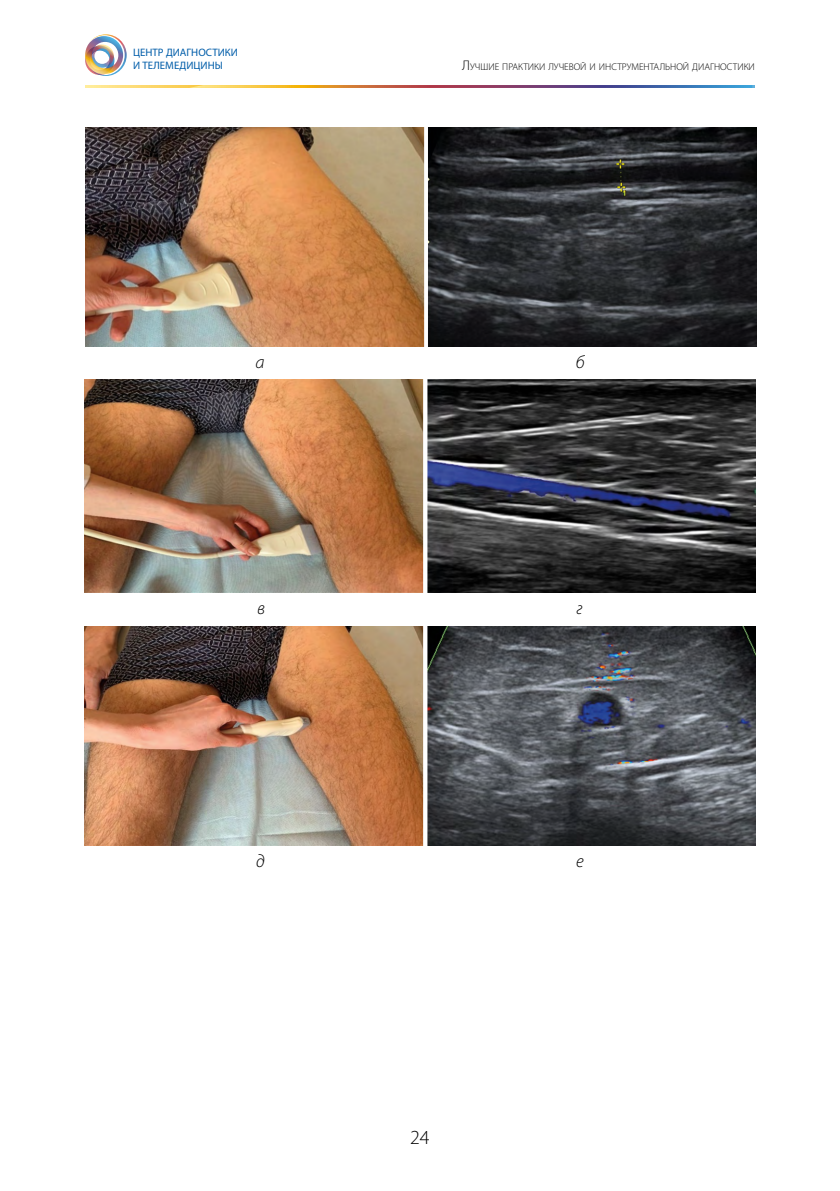
<style>
.page{position:relative;width:840px;height:1191px;background:#fff}
.page>*{position:absolute;margin:0;border:0;box-sizing:border-box;transform-origin:0 0}
.t1{font:300 20px "Myriad Pro";color:#000}
.t2{font:italic 300 18px "Myriad Pro";color:#000}
.t3{font:10.8px/13.2px "Myriad Pro";color:#005da9}
.t4{font:300 9.8px "Myriad Pro";color:#000}
.s1{font-size:14px}
</style>
<div class="page">
<img style="left:85px;top:34px;width:42px;height:42px">
<svg style="left:85px;top:85px;width:669px;height:3px"></svg>
<svg style="left:189px;top:85px;width:562px;height:3px;background:#99746b"></svg>
<img style="left:85px;top:128px;width:671px;height:218px">
<img style="left:84px;top:380px;width:671px;height:212px">
<img style="left:84px;top:627px;width:671px;height:218px">
<p class="t3" style="left:133px;top:46px;width:106px">ЦЕНТР ДИАГНОСТИКИ<br>И ТЕЛЕМЕДИЦИНЫ</p>
<p class="t4" style="left:462px;top:61px;width:294px"><span class="s1">Л</span>УЧШИЕ ПРАКТИКИ ЛУЧЕВОЙ И ИНСТРУМЕНТАЛЬНОЙ ДИАГНОСТИКИ</p>
<h2 class="t2" style="left:255px;top:351px;width:11px">а</h2>
<h2 class="t2" style="left:575px;top:351px;width:10px">б</h2>
<h2 class="t2" style="left:257px;top:597px;width:9px">в</h2>
<h2 class="t2" style="left:576px;top:597px;width:8px">г</h2>
<h2 class="t2" style="left:256px;top:850px;width:10px">д</h2>
<h2 class="t2" style="left:575px;top:850px;width:9px">е</h2>
<h1 class="t1" style="left:410px;top:1126px;width:21px">24</h1>
</div>
